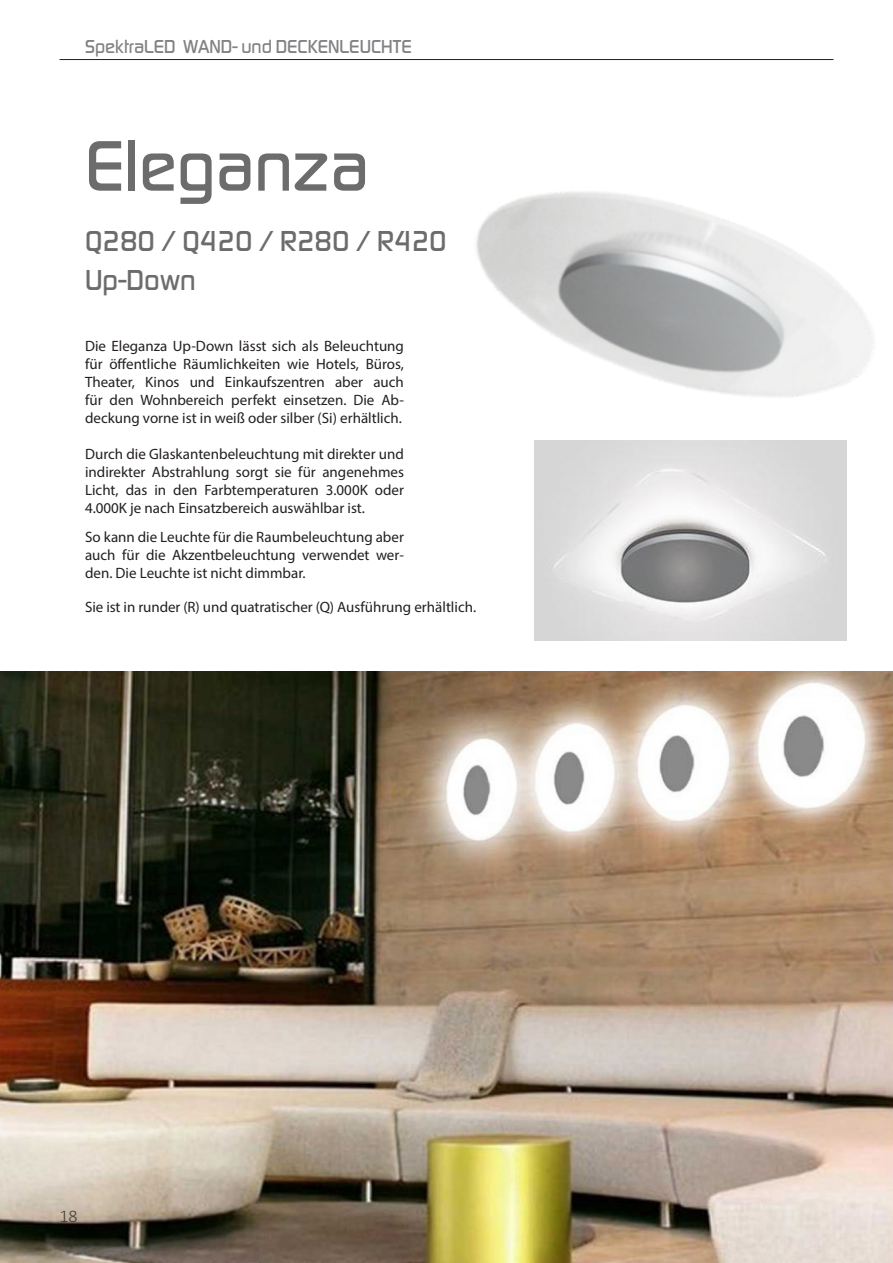
<style>
.page{position:relative;width:893px;height:1263px;background:#fff}
.page>*{position:absolute;margin:0;border:0;box-sizing:border-box;transform-origin:0 0}
.t1{font:500 74.25px "Digital Sans EFOP";color:#6c6c6c}
.t2{font:500 30px "Digital Sans EFOP";color:#6c6c6c}
.t3{font:500 19.5px "Digital Sans EFOP";color:#808285}
.t4{font:300 18px "Calibri";color:#3e3e3f}
.t5{font:15px/18px "Myriad Pro";color:#231f20;text-align:justify}
</style>
<div class="page">
<hr style="left:60px;top:59px;width:773px;height:1px;background:#231f20">
<img style="left:0;top:672px;width:893px;height:591px">
<img style="left:476px;top:191px;width:398px;height:207px">
<img style="left:535px;top:440px;width:311px;height:200px">
<p class="t3" style="left:85px;top:34px;width:328px">SpektraLED WAND- und DECKENLEUCHTE</p>
<p class="t1" style="left:85px;top:122px;width:285px">Eleganza</p>
<p class="t2" style="left:85px;top:223px;width:363px">Q280 / Q420 / R280 / R420</p>
<p class="t2" style="left:85px;top:262px;width:112px">Up-Down</p>
<p class="t5" style="left:85px;top:337px;width:320px">Die Eleganza Up-Down lässt sich als Beleuchtung für öffentliche Räumlichkeiten wie Hotels, Büros, Theater, Kinos und Einkaufszentren aber auch für den Wohnbereich perfekt einsetzen. Die Ab&shy;deckung vorne ist in weiß oder silber (Si) erhältlich.</p>
<p class="t5" style="left:85px;top:445px;width:320px">Durch die Glaskantenbeleuchtung mit direkter und indirekter Abstrahlung sorgt sie für angenehmes Licht, das in den Farbtemperaturen 3.000K oder 4.000K je nach Einsatzbereich auswählbar ist.</p>
<p class="t5" style="left:85px;top:528px;width:320px">So kann die Leuchte für die Raumbeleuchtung aber auch für die Akzentbeleuchtung verwendet wer&shy;den. Die Leuchte ist nicht dimmbar.</p>
<p class="t5" style="left:85px;top:598px;width:393px">Sie ist in runder (R) und quatratischer (Q) Ausführung erhältlich.</p>
<p class="t4" style="left:59px;top:1205px;width:20px">18</p>
</div>
